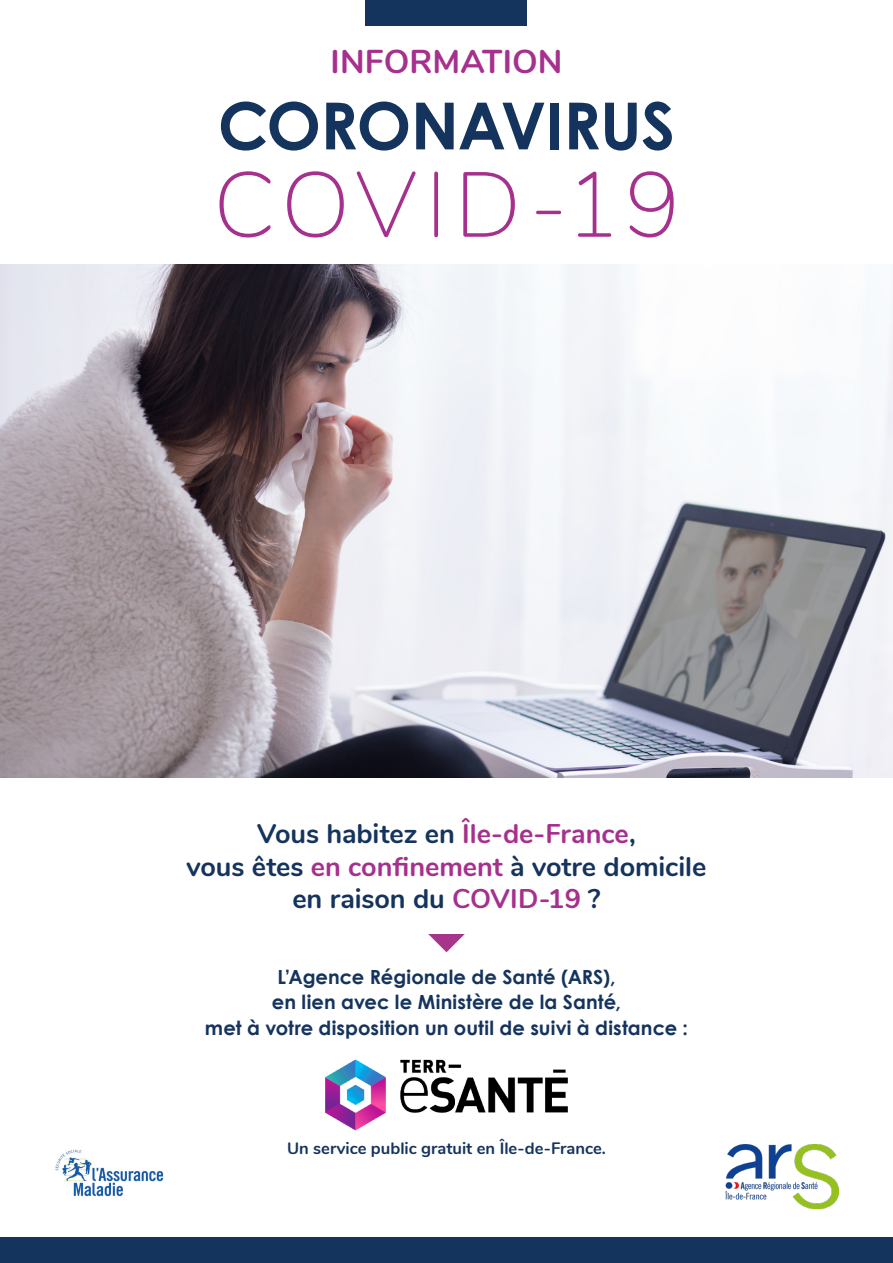
<style>
.page{position:relative;width:893px;height:1263px;background:#fff}
.page>*{position:absolute;margin:0;border:0;box-sizing:border-box;transform-origin:0 0}
.t1{font:200 91.8px "Nunito";letter-spacing:.06em;color:#a6308e}
.t2{font:700 64.95px "Century Gothic";letter-spacing:-.015em;color:#15345d}
.t3{font:700 33px "Nunito";color:#a6308e}
.t4{font:700 27px "Nunito";letter-spacing:-.005em;color:#15345d}
.t5{font:700 19.5px "Century Gothic";letter-spacing:.005em;color:#15345d}
.t6{font:700 16.5px "Nunito";color:#15345d}
.s1{color:#a6308e}
</style>
<div class="page">
<div style="left:366px;top:0;width:161px;height:26px;background:#15345d"></div>
<div style="left:0;top:1237px;width:893px;height:26px;background:#15345d"></div>
<img style="left:0;top:264px;width:893px;height:514px">
<img style="left:325px;top:1059px;width:242px;height:71px">
<img style="left:726px;top:1144px;width:113px;height:65px">
<img style="left:55px;top:1149px;width:109px;height:48px">
<svg style="left:428px;top:934px;width:37px;height:18px"></svg>
<p class="t3" style="left:330px;top:37px;width:234px">INFORMATION</p>
<p class="t2" style="left:218px;top:76px;width:459px">CORONAVIRUS</p>
<p class="t1" style="left:213px;top:138px;width:468px">COVID-19</p>
<p class="t4" style="left:257px;top:814px;width:380px">Vous habitez en <span class="s1">Île-de-France</span>,</p>
<p class="t4" style="left:187px;top:846px;width:521px">vous êtes <span class="s1">en confinement</span> à votre domicile</p>
<p class="t4" style="left:292px;top:879px;width:310px">en raison du <span class="s1">COVID-19</span> ?</p>
<p class="t5" style="left:277px;top:962px;width:339px">L’Agence Régionale de Santé (ARS),</p>
<p class="t5" style="left:272px;top:987px;width:351px">en lien avec le Ministère de la Santé,</p>
<p class="t5" style="left:205px;top:1013px;width:485px">met à votre disposition un outil de suivi à distance :</p>
<p class="t6" style="left:287px;top:1136px;width:320px">Un service public gratuit en Île-de-France.</p>
</div>
